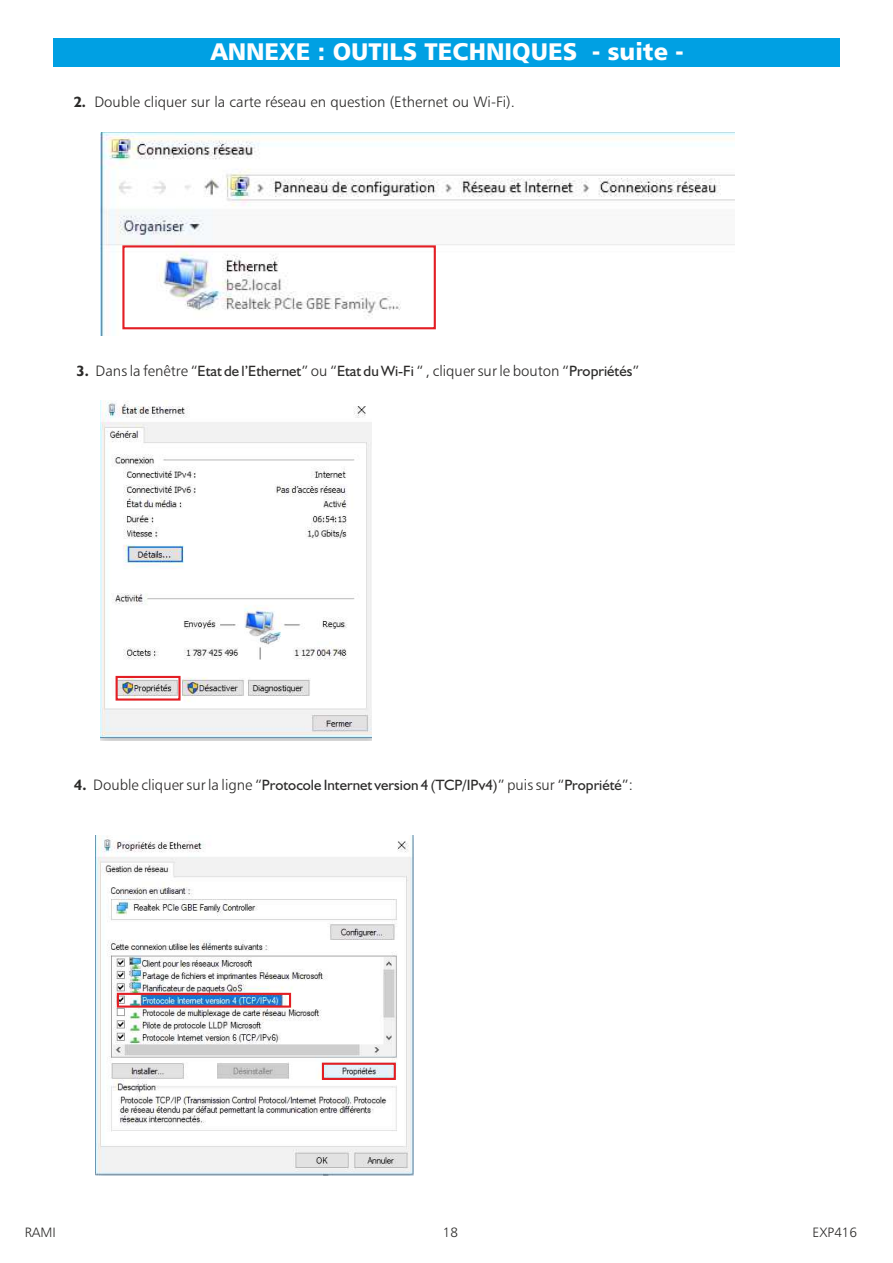
<style>
.page{position:relative;width:893px;height:1263px;background:#fff}
.page>*{position:absolute;margin:0;border:0;box-sizing:border-box;transform-origin:0 0}
.t1{font:24px "Humanist 777 BT Black B";color:#fefefe}
.t2{font:15px "Humanist 777 BT Light B";color:#2b2a29}
.t3{font:15px "Humanist 521 BT";color:#2b2a29}
.t4{font:13.5px "Humanist 777 BT Light B";color:#2b2a29}
.s1{font-family:"Humanist 521 BT";font-weight:700}
.s2{font-family:"Humanist 521 BT"}
.s3{font-weight:700}
.s4{font-family:"Humanist 777 BT Light B"}
</style>
<div class="page">
<div style="left:53px;top:38px;width:787px;height:28px;background:#00a0e3"></div>
<img style="left:101px;top:132px;width:634px;height:203px">
<img style="left:96px;top:836px;width:317px;height:339px">
<img style="left:101px;top:401px;width:271px;height:339px">
<div style="left:116px;top:676px;width:65px;height:25px;border:2px solid #e31e24"></div>
<div style="left:117px;top:993px;width:174px;height:15px;border:2px solid #e31e24"></div>
<div style="left:322px;top:1063px;width:74px;height:17px;border:2px solid #e31e24"></div>
<div style="left:122px;top:245px;width:314px;height:84px;border:2px solid #e31e24"></div>
<h1 class="t1" style="left:211px;top:42px;width:474px">ANNEXE : OUTILS TECHNIQUES - suite -</h1>
<p class="t2" style="left:74px;top:96px;width:443px"><span class="s1">2.</span> Double cliquer sur la carte réseau en question (Ethernet ou Wi-Fi).</p>
<p class="t2" style="left:77px;top:364px;width:564px"><span class="s1">3.</span> Dans la fenêtre “<span class="s2">Etat de l’Ethernet</span>” ou “<span class="s2">Etat du Wi-Fi</span> “ , cliquer sur le bouton “<span class="s2">Propriétés</span>”</p>
<p class="t3" style="left:74px;top:778px;width:560px"><span class="s3">4.</span> <span class="s4">Double cliquer sur la ligne “</span>Protocole Internet version 4 (TCP/IPv4)<span class="s4">” puis sur “</span>Propriété<span class="s4">”:</span></p>
<p class="t4" style="left:25px;top:1226px;width:33px">RAMI</p>
<p class="t4" style="left:443px;top:1226px;width:17px">18</p>
<p class="t4" style="left:813px;top:1226px;width:46px">EXP416</p>
</div>
